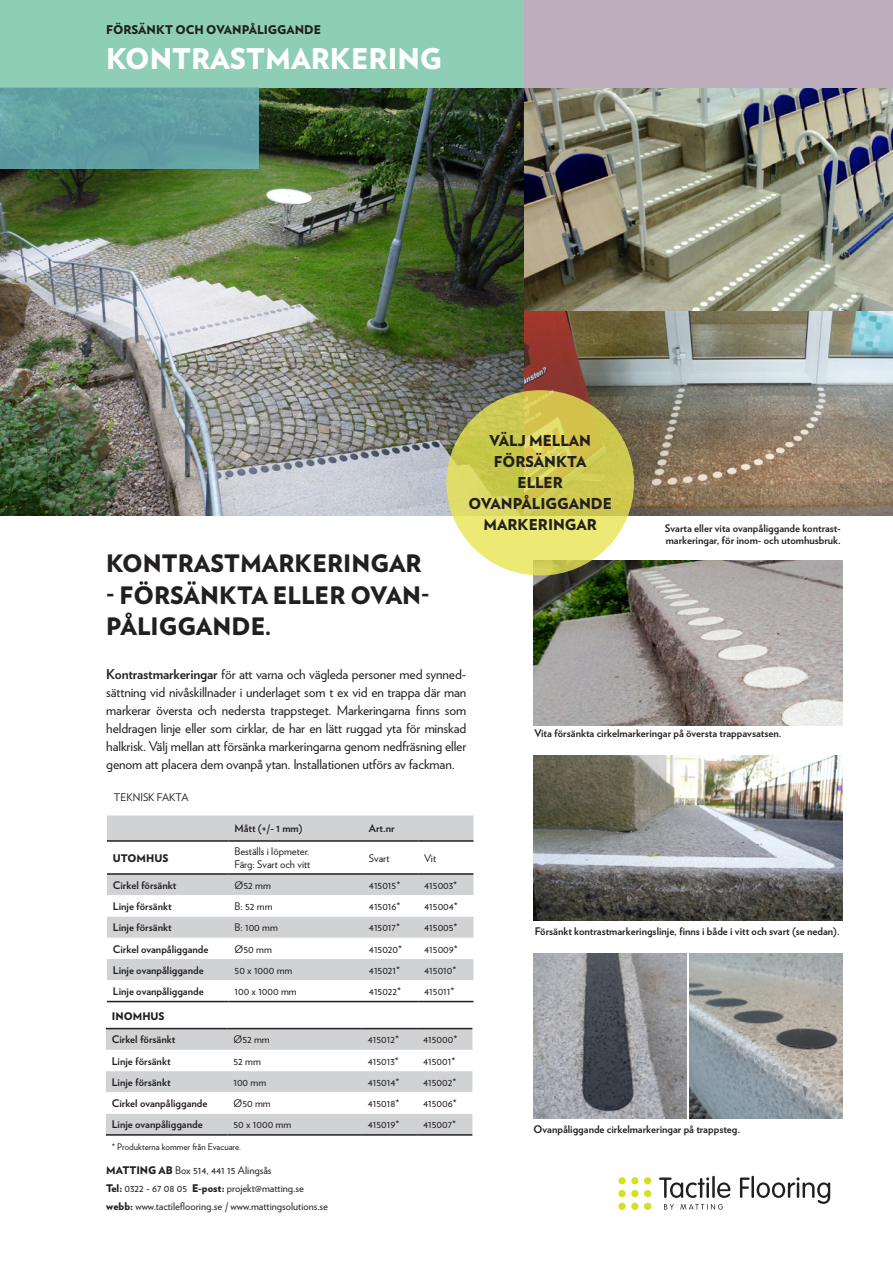
<style>
.page{position:relative;width:893px;height:1263px;background:#fff}
.page>*{position:absolute;margin:0;border:0;box-sizing:border-box;transform-origin:0 0}
.Produktnamn_vit{font:900 28.5px "Verlag";color:#fff}
.Rubrik{font:900 24px/31.5px "Verlag";color:#231f20}
.Text_i_blobb{font:900 15px "Verlag";color:#231f20}
.t1{font:13.5px/18px "Verlag";letter-spacing:-.01em;color:#231f20;text-align:justify}
.Materialrubrik{font:900 12px "Verlag";color:#231f20}
.Teknisk_fakta_Bold{font:700 10.5px/12px "Verlag";color:#231f20}
.Teknisk_fakta_Book{font:10.5px/18px "Verlag";color:#231f20}
.t2{font:900 10.5px "Verlag";color:#231f20}
.Teknisk_fakta_Bold-2{font:10.5px "Verlag";color:#231f20}
.Teknisk_fakta_Bold-3{font:9px "Verlag";color:#231f20}
.s1{font-weight:700}
.s2{font-weight:900}
</style>
<div class="page">
<img style="left:0;top:87px;width:525px;height:428px">
<img style="left:525px;top:87px;width:368px;height:224px">
<svg style="left:659px;top:1177px;width:50px;height:21px"></svg>
<hr style="left:712px;top:1176px;width:3px;height:22px;background:#231f20">
<svg style="left:717px;top:1182px;width:13px;height:16px"></svg>
<svg style="left:740px;top:1177px;width:10px;height:21px"></svg>
<hr style="left:751px;top:1176px;width:3px;height:22px;background:#231f20">
<svg style="left:757px;top:1177px;width:73px;height:27px"></svg>
<svg style="left:664px;top:1204px;width:10px;height:5px"></svg>
<svg style="left:680px;top:1204px;width:43px;height:5px"></svg>
<div style="left:631px;top:1190px;width:7px;height:7px;background:#d6df21;border-radius:50%"></div>
<div style="left:618px;top:1190px;width:8px;height:7px;background:#d6df21;border-radius:50%"></div>
<div style="left:644px;top:1190px;width:7px;height:7px;background:#d6df21;border-radius:50%"></div>
<div style="left:631px;top:1203px;width:7px;height:7px;background:#d6df21;border-radius:50%"></div>
<div style="left:618px;top:1203px;width:8px;height:7px;background:#d6df21;border-radius:50%"></div>
<div style="left:644px;top:1203px;width:7px;height:7px;background:#d6df21;border-radius:50%"></div>
<div style="left:631px;top:1177px;width:7px;height:7px;background:#d6df21;border-radius:50%"></div>
<div style="left:618px;top:1177px;width:8px;height:7px;background:#d6df21;border-radius:50%"></div>
<div style="left:644px;top:1177px;width:7px;height:7px;background:#d6df21;border-radius:50%"></div>
<div style="left:0;top:0;width:558px;height:87px;background:#8eceb6"></div>
<div style="left:0;top:87px;width:258px;height:82px;background:#609fa2"></div>
<div style="left:525px;top:0;width:368px;height:87px;background:#beadbc"></div>
<img style="left:525px;top:311px;width:368px;height:204px">
<img style="left:533px;top:560px;width:309px;height:166px">
<svg style="left:446px;top:390px;width:188px;height:185px;background:#d6d15b"></svg>
<img style="left:533px;top:755px;width:309px;height:166px">
<img style="left:534px;top:953px;width:153px;height:166px">
<img style="left:689px;top:953px;width:153px;height:166px">
<svg style="left:107px;top:815px;width:366px;height:80px;fill:#d1d2d4"></svg>
<svg style="left:107px;top:916px;width:366px;height:85px"></svg>
<hr style="left:107px;top:840px;width:122px;height:2px;background:#231f20">
<hr style="left:229px;top:840px;width:134px;height:2px;background:#231f20">
<hr style="left:363px;top:840px;width:55px;height:2px;background:#231f20">
<hr style="left:418px;top:840px;width:55px;height:2px;background:#231f20">
<hr style="left:107px;top:1001px;width:122px;height:1px;background:#231f20">
<hr style="left:229px;top:1001px;width:134px;height:1px;background:#231f20">
<hr style="left:363px;top:1001px;width:55px;height:1px;background:#231f20">
<hr style="left:418px;top:1001px;width:55px;height:1px;background:#231f20">
<hr style="left:107px;top:873px;width:122px;height:2px;background:#231f20">
<hr style="left:229px;top:873px;width:134px;height:2px;background:#231f20">
<hr style="left:363px;top:873px;width:55px;height:2px;background:#231f20">
<hr style="left:418px;top:873px;width:55px;height:2px;background:#231f20">
<svg style="left:106px;top:1029px;width:366px;height:105px"></svg>
<hr style="left:106px;top:1134px;width:121px;height:2px;background:#231f20">
<hr style="left:227px;top:1134px;width:135px;height:2px;background:#231f20">
<hr style="left:362px;top:1134px;width:55px;height:2px;background:#231f20">
<hr style="left:417px;top:1134px;width:55px;height:2px;background:#231f20">
<hr style="left:106px;top:1028px;width:121px;height:1px;background:#231f20">
<hr style="left:227px;top:1028px;width:135px;height:1px;background:#231f20">
<hr style="left:362px;top:1028px;width:55px;height:1px;background:#231f20">
<hr style="left:417px;top:1028px;width:55px;height:1px;background:#231f20">
<p class="Materialrubrik" style="left:106px;top:20px;width:216px">FÖRSÄNKT OCH OVANPÅLIGGANDE</p>
<p class="Produktnamn_vit" style="left:106px;top:35px;width:337px">KONTRASTMARKERING</p>
<p class="Text_i_blobb" style="left:489px;top:428px;width:103px">VÄLJ MELLAN</p>
<p class="Text_i_blobb" style="left:494px;top:449px;width:94px">FÖRSÄNKTA</p>
<p class="Text_i_blobb" style="left:518px;top:470px;width:47px">ELLER</p>
<p class="Text_i_blobb" style="left:468px;top:491px;width:145px">OVANPÅLIGGANDE</p>
<p class="Text_i_blobb" style="left:483px;top:512px;width:115px">MARKERINGAR</p>
<p class="Teknisk_fakta_Bold" style="left:665px;top:522px;width:178px">Svarta eller vita ovanpåliggande kontrast&shy;markeringar, för inom- och utomhusbruk.</p>
<p class="Rubrik" style="left:106px;top:546px;width:317px">KONTRASTMARKERINGAR</p>
<p class="Rubrik" style="left:106px;top:578px;width:325px">- FÖRSÄNKTA ELLER OVAN-<br>PÅLIGGANDE.</p>
<p class="t1" style="left:106px;top:664px;width:362px"><span class="s1">Kontrastmarkeringar</span> för att varna och vägleda personer med synned&shy;sättning vid nivåskillnader i underlaget som t ex vid en trappa där man markerar översta och nedersta trappsteget. Markeringarna finns som heldragen linje eller som cirklar, de har en lätt ruggad yta för minskad halkrisk. Välj mellan att försänka markeringarna genom nedfräsning eller genom att placera dem ovanpå ytan. Installationen utförs av fackman.</p>
<p class="Teknisk_fakta_Book" style="left:114px;top:788px;width:76px">TEKNISK FAKTA</p>
<p class="t2" style="left:113px;top:849px;width:57px">UTOMHUS</p>
<p class="Teknisk_fakta_Bold" style="left:235px;top:822px;width:70px">Mått (+/- 1 mm)</p>
<p class="Teknisk_fakta_Bold" style="left:369px;top:822px;width:27px">Art.nr</p>
<p class="Teknisk_fakta_Book" style="left:235px;top:842px;width:76px">Beställs i löpmeter.</p>
<p class="Teknisk_fakta_Book" style="left:235px;top:855px;width:77px">Färg: Svart och vitt</p>
<p class="Teknisk_fakta_Book" style="left:369px;top:848px;width:22px">Svart</p>
<p class="Teknisk_fakta_Book" style="left:424px;top:848px;width:13px">Vit</p>
<p class="Teknisk_fakta_Bold" style="left:113px;top:878px;width:65px">Cirkel försänkt</p>
<p class="Teknisk_fakta_Bold-2" style="left:235px;top:877px;width:38px">Ø52 mm</p>
<p class="Teknisk_fakta_Book" style="left:369px;top:875px;width:33px">415015*</p>
<p class="Teknisk_fakta_Book" style="left:424px;top:875px;width:35px">415003*</p>
<p class="Teknisk_fakta_Bold" style="left:113px;top:900px;width:60px">Linje försänkt</p>
<p class="Teknisk_fakta_Book" style="left:235px;top:897px;width:40px">B: 52 mm</p>
<p class="Teknisk_fakta_Book" style="left:369px;top:897px;width:33px">415016*</p>
<p class="Teknisk_fakta_Book" style="left:424px;top:897px;width:35px">415004*</p>
<p class="Teknisk_fakta_Bold" style="left:113px;top:921px;width:60px">Linje försänkt</p>
<p class="Teknisk_fakta_Book" style="left:235px;top:918px;width:45px">B: 100 mm</p>
<p class="Teknisk_fakta_Book" style="left:369px;top:918px;width:33px">415017*</p>
<p class="Teknisk_fakta_Book" style="left:424px;top:918px;width:35px">415005*</p>
<p class="Teknisk_fakta_Bold" style="left:113px;top:942px;width:97px">Cirkel ovanpåliggande</p>
<p class="Teknisk_fakta_Book" style="left:235px;top:939px;width:39px">Ø50 mm</p>
<p class="Teknisk_fakta_Book" style="left:369px;top:939px;width:35px">415020*</p>
<p class="Teknisk_fakta_Book" style="left:424px;top:939px;width:35px">415009*</p>
<p class="Teknisk_fakta_Bold" style="left:113px;top:963px;width:92px">Linje ovanpåliggande</p>
<p class="Teknisk_fakta_Book" style="left:235px;top:960px;width:59px">50 x 1000 mm</p>
<p class="Teknisk_fakta_Book" style="left:369px;top:960px;width:33px">415021*</p>
<p class="Teknisk_fakta_Book" style="left:424px;top:960px;width:34px">415010*</p>
<p class="Teknisk_fakta_Bold" style="left:113px;top:985px;width:92px">Linje ovanpåliggande</p>
<p class="Teknisk_fakta_Book" style="left:235px;top:982px;width:64px">100 x 1000 mm</p>
<p class="Teknisk_fakta_Book" style="left:369px;top:982px;width:34px">415022*</p>
<p class="Teknisk_fakta_Book" style="left:424px;top:982px;width:32px">415011*</p>
<p class="t2" style="left:112px;top:1007px;width:54px">INOMHUS</p>
<p class="Teknisk_fakta_Bold" style="left:112px;top:1033px;width:65px">Cirkel försänkt</p>
<p class="Teknisk_fakta_Bold-2" style="left:233px;top:1032px;width:38px">Ø52 mm</p>
<p class="Teknisk_fakta_Book" style="left:368px;top:1030px;width:33px">415012*</p>
<p class="Teknisk_fakta_Book" style="left:423px;top:1030px;width:36px">415000*</p>
<p class="Teknisk_fakta_Bold" style="left:112px;top:1054px;width:60px">Linje försänkt</p>
<p class="Teknisk_fakta_Book" style="left:233px;top:1051px;width:29px">52 mm</p>
<p class="Teknisk_fakta_Book" style="left:368px;top:1051px;width:33px">415013*</p>
<p class="Teknisk_fakta_Book" style="left:423px;top:1051px;width:34px">415001*</p>
<p class="Teknisk_fakta_Bold" style="left:112px;top:1075px;width:60px">Linje försänkt</p>
<p class="Teknisk_fakta_Book" style="left:233px;top:1073px;width:34px">100 mm</p>
<p class="Teknisk_fakta_Book" style="left:368px;top:1073px;width:33px">415014*</p>
<p class="Teknisk_fakta_Book" style="left:423px;top:1073px;width:35px">415002*</p>
<p class="Teknisk_fakta_Bold" style="left:112px;top:1097px;width:97px">Cirkel ovanpåliggande</p>
<p class="Teknisk_fakta_Book" style="left:233px;top:1094px;width:39px">Ø50 mm</p>
<p class="Teknisk_fakta_Book" style="left:368px;top:1094px;width:33px">415018*</p>
<p class="Teknisk_fakta_Book" style="left:423px;top:1094px;width:35px">415006*</p>
<p class="Teknisk_fakta_Bold" style="left:112px;top:1118px;width:92px">Linje ovanpåliggande</p>
<p class="Teknisk_fakta_Book" style="left:233px;top:1115px;width:59px">50 x 1000 mm</p>
<p class="Teknisk_fakta_Book" style="left:368px;top:1115px;width:33px">415019*</p>
<p class="Teknisk_fakta_Book" style="left:423px;top:1115px;width:35px">415007*</p>
<p class="Teknisk_fakta_Bold-3" style="left:112px;top:1140px;width:131px">* Produkterna kommer från Evacuare.</p>
<p class="Teknisk_fakta_Book" style="left:106px;top:1160px;width:199px"><span class="s2">MATTING AB</span> Box 514, 441 15 Alingsås<br><span class="s2">Tel:</span> 0322 - 67 08 05 <span class="s2">E-post:</span> projekt@matting.se</p>
<p class="Teknisk_fakta_Book" style="left:106px;top:1196px;width:223px"><span class="s2">webb:</span> www.tactileflooring.se / www.mattingsolutions.se</p>
<p class="Teknisk_fakta_Bold" style="left:534px;top:727px;width:249px">Vita försänkta cirkelmarkeringar på översta trappavsatsen.</p>
<p class="Teknisk_fakta_Bold" style="left:535px;top:925px;width:306px">Försänkt kontrastmarkeringslinje, finns i både i vitt och svart (se nedan).</p>
<p class="Teknisk_fakta_Bold" style="left:534px;top:1123px;width:208px">Ovanpåliggande cirkelmarkeringar på trappsteg.</p>
</div>
